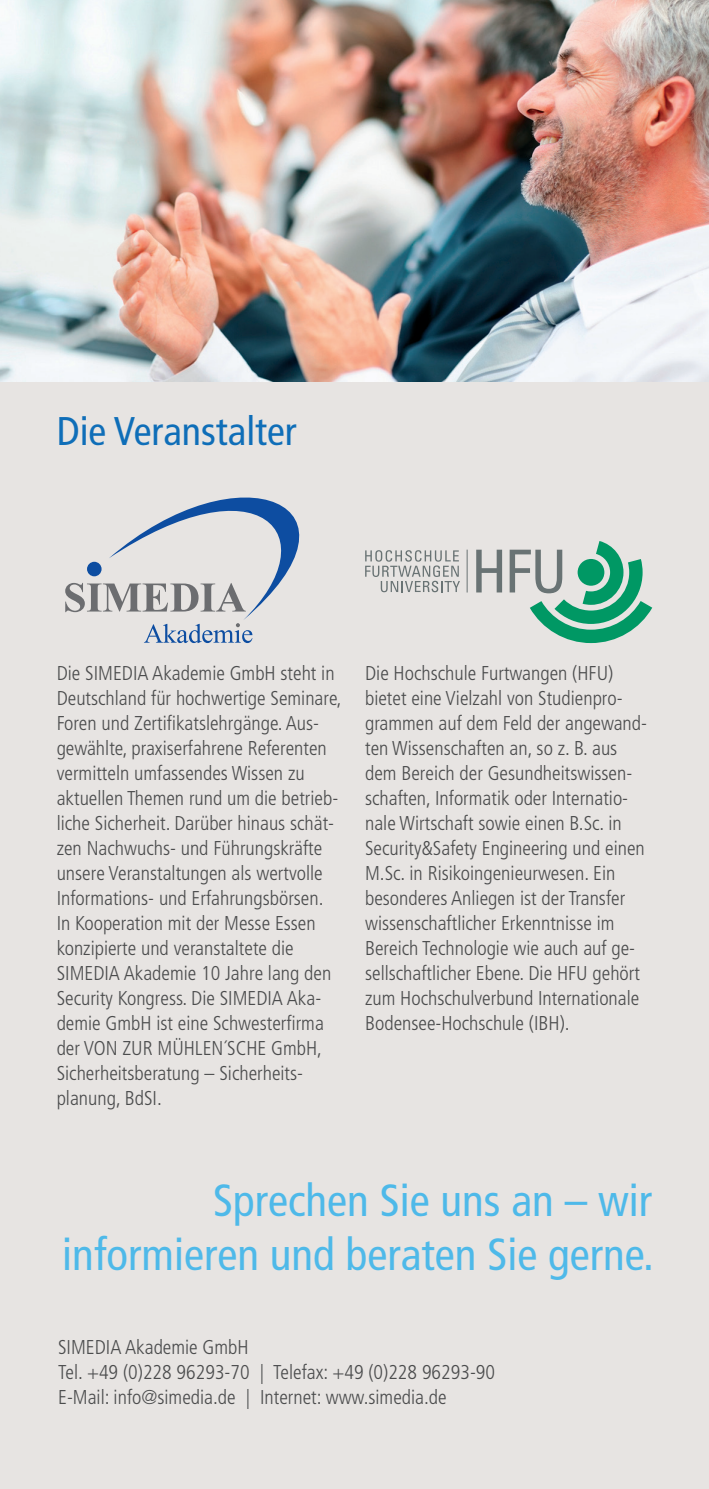
<style>
.page{position:relative;width:709px;height:1489px;background:#fff}
.page>*{position:absolute;margin:0;border:0;box-sizing:border-box;transform-origin:0 0}
.t1{font:condensed 45px/54px "Frutiger LT Std";color:#4eb9e9;text-align:right}
.t2{font:condensed 40px "Frutiger LT Std";color:#0f6eb8}
.t3{font:300 condensed 20px/25px "Frutiger LT Std";color:#4b4c4d}
</style>
<div class="page">
<div style="left:0;top:0;width:709px;height:1488px;background:#e7e4e2"></div>
<svg style="left:144px;top:623px;width:108px;height:20px"></svg>
<svg style="left:65px;top:583px;width:44px;height:29px"></svg>
<div style="left:87px;top:561px;width:15px;height:15px;background:#0d4da1;border-radius:50%"></div>
<svg style="left:109px;top:497px;width:191px;height:123px"></svg>
<svg style="left:365px;top:550px;width:95px;height:42px"></svg>
<svg style="left:476px;top:549px;width:26px;height:43px"></svg>
<svg style="left:509px;top:541px;width:143px;height:102px"></svg>
<hr style="left:466px;top:549px;width:1px;height:43px;background:#697374">
<img style="left:0;top:0;width:709px;height:381px">
<h2 class="t2" style="left:57px;top:407px;width:241px">Die Veranstalter</h2>
<p class="t3" style="left:57px;top:660px;width:286px">Die SIMEDIA Akademie GmbH steht in Deutschland für hochwertige Seminare, Foren und Zertifikatslehrgänge. Aus&shy;gewählte, praxiserfahrene Referenten vermitteln umfassendes Wissen zu aktuellen Themen rund um die betrieb&shy;liche Sicherheit. Darüber hinaus schät&shy;zen Nachwuchs- und Führungskräfte unsere Veranstaltungen als wertvolle Informations- und Erfahrungsbörsen.<br>In Kooperation mit der Messe Essen konzipierte und veranstaltete die SIMEDIA Akademie 10 Jahre lang den Security Kongress. Die SIMEDIA Aka&shy;demie GmbH ist eine Schwesterfirma der VON ZUR MÜHLEN´SCHE GmbH, Sicherheitsberatung – Sicherheits&shy;planung, BdSI.</p>
<p class="t3" style="left:365px;top:660px;width:283px">Die Hochschule Furtwangen (HFU) bietet eine Vielzahl von Studienpro&shy;grammen auf dem Feld der angewand&shy;ten Wissenschaften an, so z. B. aus dem Bereich der Gesundheitswissen&shy;schaften, Informatik oder Internatio&shy;nale Wirtschaft sowie einen B.Sc. in Security&amp;Safety Engineering und einen M.Sc. in Risikoingenieurwesen. Ein besonderes Anliegen ist der Transfer wissenschaftlicher Erkenntnisse im Bereich Technologie wie auch auf ge&shy;sellschaftlicher Ebene. Die HFU gehört zum Hochschulverbund Internationale Bodensee-Hochschule (IBH).</p>
<h1 class="t1" style="left:62px;top:1173px;width:593px">Sprechen Sie uns an – wir informieren und beraten Sie gerne.</h1>
<p class="t3" style="left:58px;top:1334px;width:438px">SIMEDIA Akademie GmbH<br>Tel. +49 (0)228 96293-70 | Telefax: +49 (0)228 96293-90<br>E-Mail: info@simedia.de | Internet: www.simedia.de</p>
</div>
